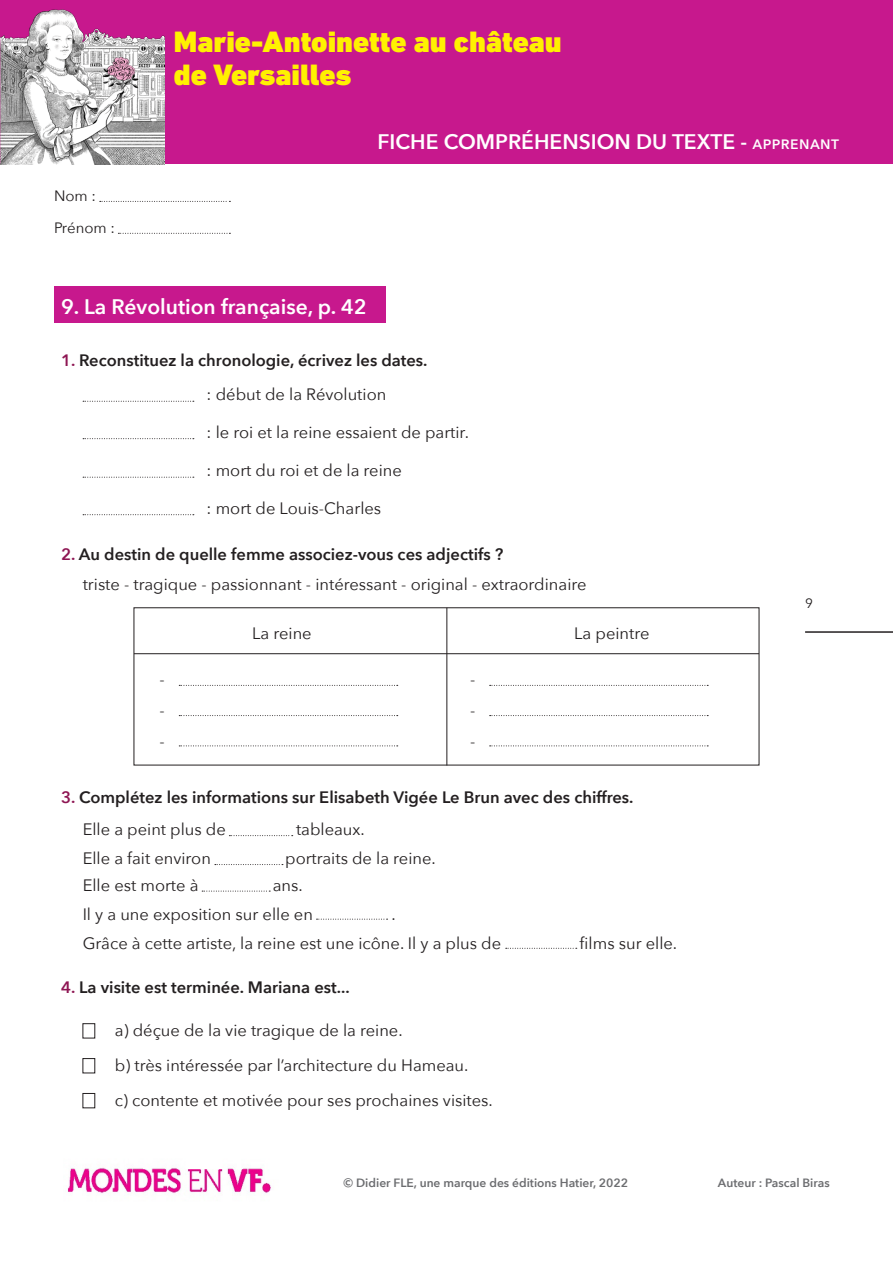
<style>
.page{position:relative;width:893px;height:1263px;background:#fff}
.page>*{position:absolute;margin:0;border:0;box-sizing:border-box;transform-origin:0 0}
.t1{font:900 30px/33px "DIN Next LT Pro";color:#fff101}
.t2{font:600 21px "Avenir Next";color:#fff}
.t3{font:16.5px "Avenir Next";color:#231f20}
.t4{font:600 16.5px "Avenir Next";color:#231f20}
.t5{font:15px "Avenir Next";color:#231f20}
.t6{font:13.5px "Avenir Next";color:#231f20}
.t7{font:600 12px "Avenir Next";color:#6c6d70}
.s1{font-weight:500;font-size:18px}
.s2{color:#8e1653}
</style>
<div class="page">
<img style="left:67px;top:1167px;width:204px;height:27px">
<hr style="left:805px;top:631px;width:88px;height:2px;background:#231f20">
<div style="left:0;top:1px;width:893px;height:163px;background:#c7188d"></div>
<svg style="left:100px;top:201px;width:130px;height:1px"></svg>
<svg style="left:118px;top:233px;width:112px;height:1px"></svg>
<div style="left:54px;top:287px;width:331px;height:36px;background:#c7188d"></div>
<img style="left:0;top:0;width:165px;height:164px">
<svg style="left:83px;top:401px;width:111px;height:1px"></svg>
<svg style="left:83px;top:438px;width:111px;height:1px"></svg>
<svg style="left:83px;top:477px;width:111px;height:1px"></svg>
<svg style="left:83px;top:514px;width:111px;height:1px"></svg>
<hr style="left:134px;top:653px;width:625px;height:1px;background:#231f20">
<hr style="left:446px;top:608px;width:1px;height:157px;background:#231f20">
<svg style="left:179px;top:685px;width:219px;height:1px"></svg>
<svg style="left:179px;top:715px;width:219px;height:1px"></svg>
<svg style="left:179px;top:745px;width:219px;height:1px"></svg>
<svg style="left:490px;top:685px;width:218px;height:1px"></svg>
<svg style="left:490px;top:715px;width:218px;height:1px"></svg>
<svg style="left:490px;top:745px;width:218px;height:1px"></svg>
<svg style="left:229px;top:835px;width:64px;height:1px"></svg>
<svg style="left:215px;top:864px;width:68px;height:1px"></svg>
<svg style="left:202px;top:891px;width:68px;height:1px"></svg>
<svg style="left:317px;top:919px;width:71px;height:1px"></svg>
<svg style="left:506px;top:948px;width:71px;height:1px"></svg>
<div style="left:83px;top:1023px;width:12px;height:15px;border:1px solid #231f20"></div>
<div style="left:83px;top:1058px;width:12px;height:15px;border:1px solid #231f20"></div>
<div style="left:83px;top:1093px;width:12px;height:15px;border:1px solid #231f20"></div>
<p class="t1" style="left:174px;top:25px;width:389px">Marie-Antoinette au château de Versailles</p>
<p class="t5" style="left:54px;top:183px;width:44px">Nom :</p>
<p class="t5" style="left:54px;top:215px;width:63px">Prénom :</p>
<p class="t2" style="left:378px;top:124px;width:463px">FICHE COMPRÉHENSION DU TEXTE - <span class="s1">apprenant</span></p>
<p class="t2" style="left:61px;top:289px;width:307px">9. La Révolution française, p. 42</p>
<p class="t4" style="left:61px;top:346px;width:368px"><span class="s2">1.</span> Reconstituez la chronologie, écrivez les dates.</p>
<p class="t3" style="left:207px;top:381px;width:181px">: début de la Révolution</p>
<p class="t3" style="left:207px;top:419px;width:264px">: le roi et la reine essaient de partir.</p>
<p class="t3" style="left:207px;top:456px;width:197px">: mort du roi et de la reine</p>
<p class="t3" style="left:207px;top:495px;width:176px">: mort de Louis-Charles</p>
<p class="t4" style="left:61px;top:540px;width:444px"><span class="s2">2.</span> Au destin de quelle femme associez-vous ces adjectifs ?</p>
<p class="t3" style="left:83px;top:571px;width:505px">triste - tragique - passionnant - intéressant - original - extraordinaire</p>
<p class="t3" style="left:252px;top:619px;width:61px">La reine</p>
<p class="t3" style="left:574px;top:619px;width:77px">La peintre</p>
<p class="t3" style="left:160px;top:665px;width:7px">-</p>
<p class="t3" style="left:160px;top:696px;width:7px">-</p>
<p class="t3" style="left:160px;top:727px;width:7px">-</p>
<p class="t3" style="left:470px;top:665px;width:7px">-</p>
<p class="t3" style="left:470px;top:696px;width:7px">-</p>
<p class="t3" style="left:470px;top:727px;width:7px">-</p>
<p class="t4" style="left:61px;top:783px;width:574px"><span class="s2">3.</span> Complétez les informations sur Elisabeth Vigée Le Brun avec des chiffres.</p>
<p class="t3" style="left:83px;top:815px;width:145px">Elle a peint plus de</p>
<p class="t3" style="left:296px;top:815px;width:70px">tableaux.</p>
<p class="t3" style="left:83px;top:844px;width:130px">Elle a fait environ</p>
<p class="t3" style="left:285px;top:844px;width:152px">portraits de la reine.</p>
<p class="t3" style="left:83px;top:871px;width:117px">Elle est morte à</p>
<p class="t3" style="left:273px;top:871px;width:32px">ans.</p>
<p class="t3" style="left:83px;top:900px;width:232px">Il y a une exposition sur elle en</p>
<p class="t3" style="left:391px;top:900px;width:6px">.</p>
<p class="t3" style="left:83px;top:929px;width:420px">Grâce à cette artiste, la reine est une icône. Il y a plus de</p>
<p class="t3" style="left:580px;top:929px;width:99px">films sur elle.</p>
<p class="t4" style="left:61px;top:973px;width:290px"><span class="s2">4.</span> La visite est terminée. Mariana est...</p>
<p class="t3" style="left:115px;top:1016px;width:289px">a) déçue de la vie tragique de la reine.</p>
<p class="t3" style="left:115px;top:1051px;width:355px">b) très intéressée par l’architecture du Hameau.</p>
<p class="t3" style="left:115px;top:1086px;width:379px">c) contente et motivée pour ses prochaines visites.</p>
<p class="t6" style="left:805px;top:592px;width:9px">9</p>
<p class="t7" style="left:343px;top:1173px;width:286px">© Didier FLE, une marque des éditions Hatier, 2022</p>
<p class="t7" style="left:718px;top:1173px;width:113px">Auteur : Pascal Biras</p>
</div>
